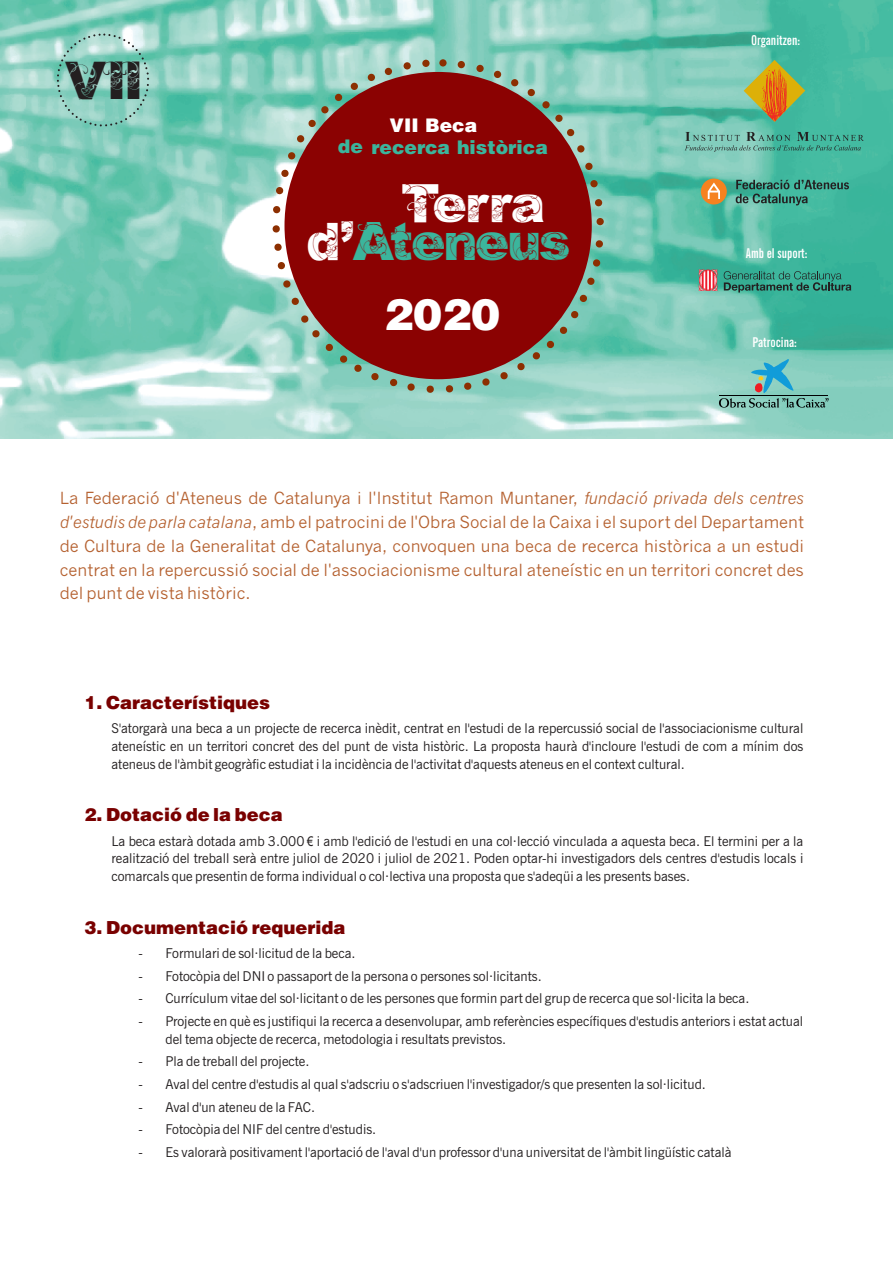
<style>
.page{position:relative;width:893px;height:1263px;background:#fff}
.page>*{position:absolute;margin:0;border:0;box-sizing:border-box;transform-origin:0 0}
.t1{font:900 43.5px "Helvetica";color:#fff}
.t2{font:41.85px "Orial Bold";letter-spacing:-.02em;color:#3bb59c}
.t3{font:41.85px "Orial Bold";letter-spacing:-.025em;color:#fff}
.t4{font:41.4px "Orial Bold";color:#231f20}
.t5{font:900 18.75px "Helvetica";color:#3bb59c}
.t6{font:900 18.75px "Helvetica";color:#fff}
.t7{font:900 18px "Helvetica";color:#790100}
.t8{font:16.5px/23.7px "News Gothic";color:#b56130;text-align:justify}
.t9{font:13.5px/17.7px "News Gothic BT";color:#231f20;text-align:justify}
.t10{font:700 extra-condensed 13.5px "News Gothic BT";color:#fff}
.s1{color:#fff}
.s2{font-style:italic}
.s3{font-family:"Arial Narrow"}
</style>
<div class="page">
<img style="left:0;top:0;width:893px;height:438px">
<div style="left:284px;top:72px;width:308px;height:307px;background:#8b0202;border-radius:50%"></div>
<div style="left:288px;top:152px;width:7px;height:7px;background:#8c2f01;border-radius:50%"></div>
<div style="left:297px;top:135px;width:7px;height:7px;background:#8c2f01;border-radius:50%"></div>
<div style="left:308px;top:120px;width:8px;height:7px;background:#8c2f01;border-radius:50%"></div>
<div style="left:321px;top:106px;width:8px;height:7px;background:#8c2f01;border-radius:50%"></div>
<div style="left:335px;top:94px;width:7px;height:7px;background:#8c2f01;border-radius:50%"></div>
<div style="left:351px;top:83px;width:7px;height:7px;background:#8c2f01;border-radius:50%"></div>
<div style="left:368px;top:74px;width:7px;height:7px;background:#8c2f01;border-radius:50%"></div>
<div style="left:385px;top:68px;width:7px;height:7px;background:#8c2f01;border-radius:50%"></div>
<div style="left:404px;top:62px;width:7px;height:8px;background:#8c2f01;border-radius:50%"></div>
<div style="left:422px;top:60px;width:8px;height:7px;background:#8c2f01;border-radius:50%"></div>
<div style="left:439px;top:59px;width:8px;height:8px;background:#8c2f01;border-radius:50%"></div>
<div style="left:458px;top:61px;width:7px;height:7px;background:#8c2f01;border-radius:50%"></div>
<div style="left:476px;top:65px;width:8px;height:7px;background:#8c2f01;border-radius:50%"></div>
<div style="left:494px;top:71px;width:7px;height:7px;background:#8c2f01;border-radius:50%"></div>
<svg style="left:291px;top:297px;width:8px;height:8px"></svg>
<svg style="left:283px;top:280px;width:8px;height:8px"></svg>
<svg style="left:277px;top:261px;width:8px;height:9px"></svg>
<svg style="left:274px;top:243px;width:8px;height:8px"></svg>
<svg style="left:272px;top:225px;width:8px;height:8px"></svg>
<svg style="left:273px;top:206px;width:8px;height:8px"></svg>
<svg style="left:275px;top:186px;width:9px;height:9px"></svg>
<svg style="left:281px;top:169px;width:8px;height:8px"></svg>
<svg style="left:517px;top:362px;width:8px;height:9px"></svg>
<svg style="left:500px;top:372px;width:8px;height:8px"></svg>
<svg style="left:482px;top:378px;width:8px;height:8px"></svg>
<svg style="left:464px;top:382px;width:8px;height:8px"></svg>
<svg style="left:445px;top:385px;width:9px;height:8px"></svg>
<svg style="left:426px;top:385px;width:8px;height:8px"></svg>
<svg style="left:407px;top:383px;width:8px;height:8px"></svg>
<svg style="left:389px;top:378px;width:9px;height:9px"></svg>
<svg style="left:371px;top:372px;width:8px;height:9px"></svg>
<svg style="left:354px;top:364px;width:8px;height:8px"></svg>
<svg style="left:339px;top:355px;width:9px;height:8px"></svg>
<svg style="left:312px;top:330px;width:21px;height:22px"></svg>
<svg style="left:301px;top:315px;width:8px;height:8px"></svg>
<svg style="left:595px;top:240px;width:8px;height:8px"></svg>
<svg style="left:592px;top:259px;width:9px;height:8px"></svg>
<svg style="left:587px;top:277px;width:8px;height:8px"></svg>
<svg style="left:579px;top:294px;width:8px;height:8px"></svg>
<svg style="left:571px;top:310px;width:8px;height:9px"></svg>
<svg style="left:559px;top:326px;width:9px;height:8px"></svg>
<svg style="left:546px;top:340px;width:8px;height:9px"></svg>
<svg style="left:532px;top:352px;width:8px;height:8px"></svg>
<div style="left:511px;top:79px;width:7px;height:7px;background:#8c2f01;border-radius:50%"></div>
<div style="left:528px;top:89px;width:7px;height:7px;background:#8c2f01;border-radius:50%"></div>
<div style="left:542px;top:101px;width:8px;height:8px;background:#8c2f01;border-radius:50%"></div>
<div style="left:555px;top:115px;width:8px;height:7px;background:#8c2f01;border-radius:50%"></div>
<div style="left:567px;top:129px;width:7px;height:7px;background:#8c2f01;border-radius:50%"></div>
<div style="left:577px;top:145px;width:8px;height:8px;background:#8c2f01;border-radius:50%"></div>
<div style="left:585px;top:163px;width:8px;height:7px;background:#8c2f01;border-radius:50%"></div>
<div style="left:590px;top:180px;width:8px;height:7px;background:#8c2f01;border-radius:50%"></div>
<div style="left:595px;top:199px;width:7px;height:7px;background:#8c2f01;border-radius:50%"></div>
<div style="left:596px;top:218px;width:8px;height:7px;background:#8c2f01;border-radius:50%"></div>
<div style="left:701px;top:179px;width:26px;height:25px;background:#f58220;border-radius:50%"></div>
<svg style="left:708px;top:182px;width:12px;height:17px"></svg>
<svg style="left:736px;top:180px;width:113px;height:25px;background:#3d9481"></svg>
<svg style="left:724px;top:271px;width:127px;height:21px;background:#328d7a"></svg>
<svg style="left:719px;top:359px;width:110px;height:49px;background:#77bab3"></svg>
<svg style="left:699px;top:269px;width:18px;height:22px"></svg>
<svg style="left:57px;top:34px;width:92px;height:93px;background:#93d0c2"></svg>
<svg style="left:744px;top:60px;width:61px;height:62px;background:#9ba459"></svg>
<svg style="left:685px;top:132px;width:179px;height:20px;background:#58ad9a"></svg>
<h3 class="t4" style="left:65px;top:51px;width:76px">VII</h3>
<h3 class="t6" style="left:390px;top:118px;width:89px">VII Beca</h3>
<h3 class="t5" style="left:338px;top:140px;width:211px">de recerca històrica</h3>
<h2 class="t3" style="left:402px;top:174px;width:144px">Terra</h2>
<h2 class="t2" style="left:307px;top:211px;width:265px"><span class="s1">d'</span>Ateneus</h2>
<h1 class="t1" style="left:384px;top:297px;width:118px">2020</h1>
<p class="t10" style="left:751px;top:35px;width:50px">Organitzen:</p>
<p class="t10" style="left:746px;top:247px;width:63px">Amb el suport:</p>
<p class="t10" style="left:752px;top:337px;width:46px">Patrocina:</p>
<p class="t8" style="left:60px;top:488px;width:746px">La Federació d'Ateneus de Catalunya i l'Institut Ramon Muntaner, <span class="s2">fundació privada dels centres d'estudis de parla catalana</span>, amb el patrocini de l'Obra Social de la Caixa i el suport del Departament de Cultura de la Generalitat de Catalunya, convoquen una beca de recerca històrica a un estudi centrat en la repercussió social de l'associacionisme cultural ateneístic en un territori concret des del punt de vista històric.</p>
<h3 class="t7" style="left:84px;top:695px;width:187px">1. Característiques</h3>
<p class="t9" style="left:111px;top:721px;width:693px">S'atorgarà una beca a un projecte de recerca inèdit, centrat en l'estudi de la repercussió social de l'associacionisme cultural ateneístic en un territori concret des del punt de vista històric. La proposta haurà d'incloure l'estudi de com a mínim dos ateneus de l'àmbit geogràfic estudiat i la incidència de l'activitat d'aquests ateneus en el context cultural.</p>
<h3 class="t7" style="left:84px;top:808px;width:200px">2. Dotació de la beca</h3>
<p class="t9" style="left:111px;top:833px;width:693px">La beca estarà dotada amb 3.000 <span class="s3">€</span> i amb l'edició de l'estudi en una col·lecció vinculada a aquesta beca. El termini per a la realització del treball serà entre juliol de 2020 i juliol de 2021. Poden optar-hi investigadors dels centres d'estudis locals i comarcals que presentin de forma individual o col·lectiva una proposta que s'adeqüi a les presents bases.</p>
<h3 class="t7" style="left:84px;top:920px;width:262px">3. Documentació requerida</h3>
<p class="t9" style="left:138px;top:946px;width:219px">- Formulari de sol·licitud de la beca.</p>
<p class="t9" style="left:138px;top:968px;width:405px">- Fotocòpia del DNI o passaport de la persona o persones sol·licitants.</p>
<p class="t9" style="left:138px;top:991px;width:612px">- Currículum vitae del sol·licitant o de les persones que formin part del grup de recerca que sol·licita la beca.</p>
<p class="t9" style="left:165px;top:1014px;width:639px;text-indent:-27px">- Projecte en què es justifiqui la recerca a desenvolupar, amb referències específiques d'estudis anteriors i estat actual del tema objecte de recerca, metodologia i resultats previstos.</p>
<p class="t9" style="left:138px;top:1054px;width:173px">- Pla de treball del projecte.</p>
<p class="t9" style="left:138px;top:1076px;width:569px">- Aval del centre d'estudis al qual s'adscriu o s'adscriuen l'investigador/s que presenten la sol·licitud.</p>
<p class="t9" style="left:138px;top:1099px;width:178px">- Aval d'un ateneu de la FAC.</p>
<p class="t9" style="left:138px;top:1122px;width:239px">- Fotocòpia del NIF del centre d'estudis.</p>
<p class="t9" style="left:138px;top:1144px;width:595px">- Es valorarà positivament l'aportació de l'aval d'un professor d'una universitat de l'àmbit lingüístic català</p>
</div>
